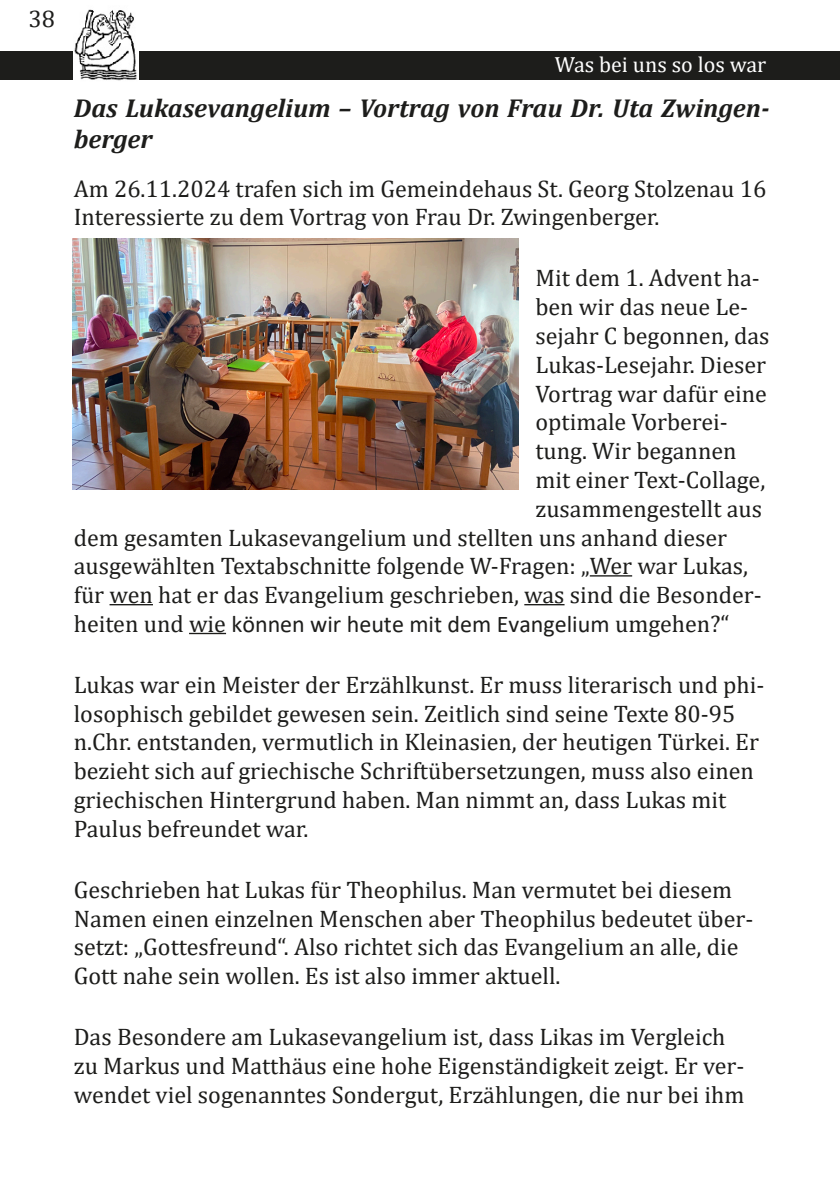
<style>
.page{position:relative;width:840px;height:1191px;background:#fff}
.page>*{position:absolute;margin:0;border:0;box-sizing:border-box;transform-origin:0 0}
.t1{font:italic 700 26px/31.2px "Cambria";color:#1d1d1b}
.t2{font:24px/28.8px "Cambria";color:#1d1d1b}
.t3{font:24px "Calibri";color:#1d1d1b}
.t4{font:22px "Cambria";color:#fff}
.s1{font-family:"Cambria"}
</style>
<div class="page">
<div style="left:0;top:51px;width:839px;height:28px;background:#1d1d1b"></div>
<img style="left:74px;top:9px;width:64px;height:72px">
<hr style="left:589px;top:575px;width:42px;height:1px;background:#1d1d1b">
<hr style="left:109px;top:604px;width:44px;height:1px;background:#1d1d1b">
<hr style="left:524px;top:604px;width:40px;height:1px;background:#1d1d1b">
<hr style="left:189px;top:633px;width:37px;height:1px;background:#1d1d1b">
<img style="left:72px;top:238px;width:446px;height:252px">
<p class="t2" style="left:28px;top:4px;width:28px">38</p>
<p class="t4" style="left:554px;top:52px;width:213px">Was bei uns so los war</p>
<p class="t1" style="left:74px;top:91px;width:697px">Das Lukasevangelium – Vortrag von Frau Dr. Uta Zwingen&shy;berger</p>
<p class="t2" style="left:74px;top:174px;width:693px">Am 26.11.2024 trafen sich im Gemeindehaus St. Georg Stolzenau 16<br>Interessierte zu dem Vortrag von Frau Dr. Zwingenberger.</p>
<p class="t2" style="left:535px;top:264px;width:226px">Mit dem 1. Advent ha-</p>
<p class="t2" style="left:535px;top:292px;width:214px">ben wir das neue Le-</p>
<p class="t2" style="left:535px;top:321px;width:235px">sejahr C begonnen, das</p>
<p class="t2" style="left:535px;top:350px;width:232px">Lukas-Lesejahr. Dieser</p>
<p class="t2" style="left:535px;top:379px;width:233px">Vortrag war dafür eine</p>
<p class="t2" style="left:535px;top:408px;width:194px">optimale Vorberei-</p>
<p class="t2" style="left:535px;top:436px;width:202px">tung. Wir begannen</p>
<p class="t2" style="left:535px;top:465px;width:231px">mit einer Text-Collage,</p>
<p class="t2" style="left:535px;top:494px;width:228px">zusammengestellt aus</p>
<p class="t2" style="left:74px;top:523px;width:654px">dem gesamten Lukasevangelium und stellten uns anhand dieser</p>
<p class="t2" style="left:74px;top:552px;width:675px">ausgewählten Textabschnitte folgende W-Fragen: „Wer war Lukas,</p>
<p class="t2" style="left:74px;top:580px;width:689px">für wen hat er das Evangelium geschrieben, was sind die Besonder-</p>
<p class="t3" style="left:74px;top:607px;width:657px"><span class="s1">heiten und wie</span> können wir heute mit dem Evangelium <span class="s1">umgehen?“</span></p>
<p class="t2" style="left:74px;top:670px;width:692px">Lukas war ein Meister der Erzählkunst. Er muss literarisch und phi&shy;losophisch gebildet gewesen sein. Zeitlich sind seine Texte 80-95 n.Chr. entstanden, vermutlich in Kleinasien, der heutigen Türkei. Er bezieht sich auf griechische Schriftübersetzungen, muss also einen griechischen Hintergrund haben. Man nimmt an, dass Lukas mit Paulus befreundet war.</p>
<p class="t2" style="left:74px;top:875px;width:680px">Geschrieben hat Lukas für Theophilus. Man vermutet bei diesem Namen einen einzelnen Menschen aber Theophilus bedeutet über&shy;setzt: „Gottesfreund“. Also richtet sich das Evangelium an alle, die Gott nahe sein wollen. Es ist also immer aktuell.</p>
<p class="t2" style="left:74px;top:1022px;width:671px">Das Besondere am Lukasevangelium ist, dass Likas im Vergleich zu Markus und Matthäus eine hohe Eigenständigkeit zeigt. Er ver&shy;wendet viel sogenanntes Sondergut, Erzählungen, die nur bei ihm</p>
</div>
